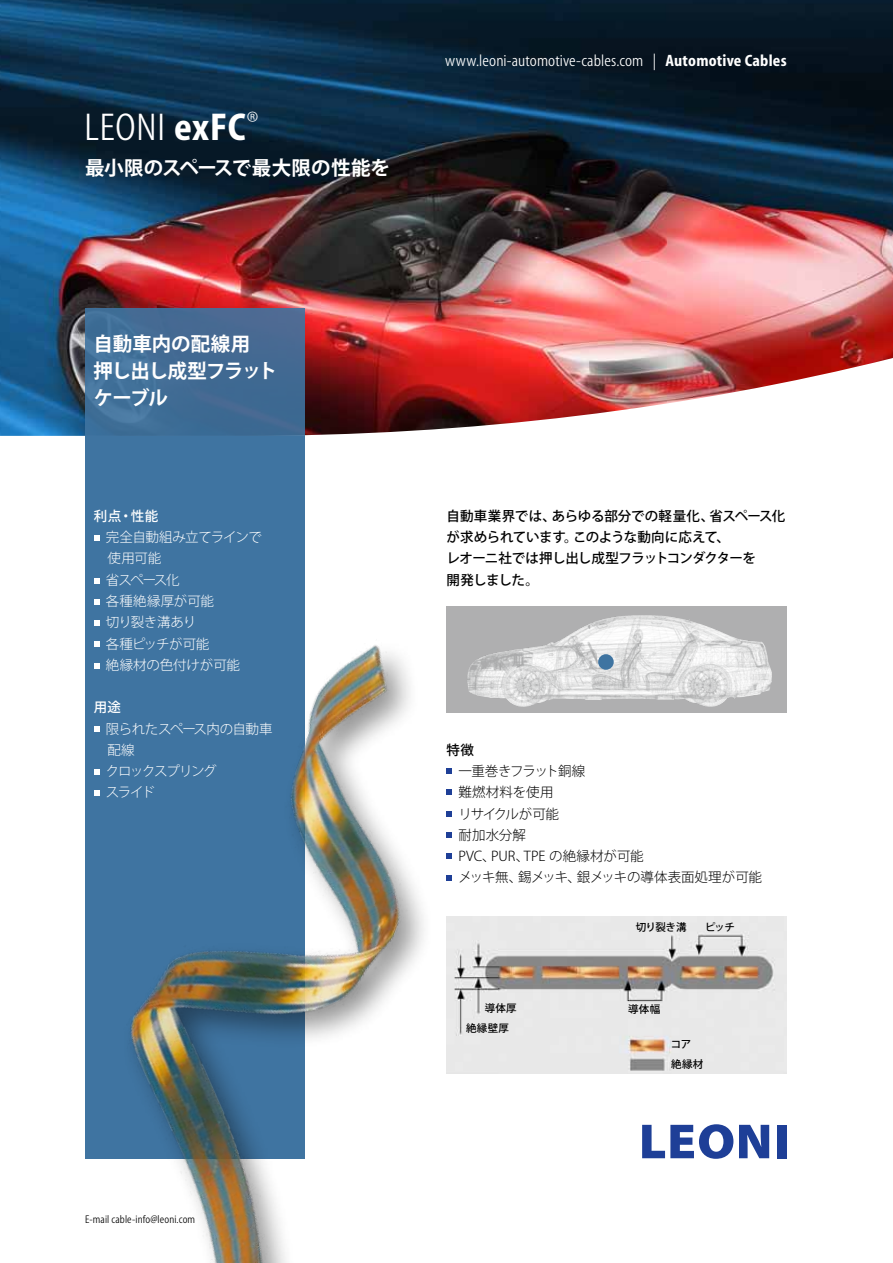
<style>
.page{position:relative;width:893px;height:1263px;background:#fff}
.page>*{position:absolute;margin:0;border:0;box-sizing:border-box;transform-origin:0 0}
.t1{font:39px "Myriad Condensed";letter-spacing:.02em;color:#fff}
.t2{font:700 19.5px/27px "Koz Go Pro";letter-spacing:-.01em;color:#fff}
.t3{font:16.5px "Myriad Condensed";letter-spacing:.01em;color:#fff}
.t4{font:500 13.5px/21.3px "Koz Go Pro";letter-spacing:-.025em;color:#000}
.t5{font:300 13.5px/21.3px "Koz Go Pro";letter-spacing:-.01em;color:#000}
.t6{font:300 13.5px "Koz Go Pro";letter-spacing:-.03em;color:#fff}
.t7{font:300 13.5px/21.3px "Koz Go Pro";letter-spacing:-.08em;color:#fff}
.t8{font:300 13.5px "Koz Go Pro";letter-spacing:-.01em;color:#fff}
.t9{font:300 13.5px "Koz Go Pro";letter-spacing:.005em;color:#fff}
.t10{font:500 13.5px "Koz Go Pro";color:#fff}
.t11{font:300 13.5px "Koz Go Pro";letter-spacing:-.06em;color:#fff}
.t12{font:11.25px "Myriad Condensed";letter-spacing:.01em;color:#000}
.t13{font:500 10.5px/19.4px "Koz Go Pro";letter-spacing:.015em;color:#000}
.s1{font-family:"Myriad";font-weight:700;font-stretch:condensed}
</style>
<div class="page">
<img style="left:0;top:0;width:893px;height:436px">
<div style="left:85px;top:436px;width:220px;height:723px;background:#3f74a1"></div>
<div style="left:85px;top:308px;width:220px;height:143px;background:linear-gradient(to right,#41729b,#436891)"></div>
<svg style="left:642px;top:1124px;width:91px;height:35px"></svg>
<svg style="left:739px;top:1125px;width:30px;height:33px"></svg>
<div style="left:777px;top:1125px;width:10px;height:33px;background:#1e3f97"></div>
<img style="left:94px;top:599px;width:438px;height:664px">
<svg style="left:94px;top:535px;width:5px;height:6px"></svg>
<svg style="left:94px;top:578px;width:5px;height:5px"></svg>
<svg style="left:94px;top:599px;width:5px;height:5px"></svg>
<svg style="left:94px;top:620px;width:5px;height:6px"></svg>
<svg style="left:94px;top:642px;width:5px;height:5px"></svg>
<svg style="left:94px;top:663px;width:5px;height:5px"></svg>
<svg style="left:94px;top:727px;width:5px;height:5px"></svg>
<svg style="left:94px;top:769px;width:5px;height:5px"></svg>
<svg style="left:94px;top:791px;width:5px;height:5px"></svg>
<svg style="left:446px;top:769px;width:6px;height:5px"></svg>
<svg style="left:446px;top:790px;width:6px;height:5px"></svg>
<svg style="left:446px;top:811px;width:6px;height:5px"></svg>
<svg style="left:446px;top:832px;width:6px;height:6px"></svg>
<svg style="left:446px;top:854px;width:6px;height:5px"></svg>
<svg style="left:446px;top:875px;width:6px;height:5px"></svg>
<svg style="left:446px;top:606px;width:341px;height:106px;background:#c9c9ca"></svg>
<img style="left:487px;top:615px;width:145px;height:40px">
<div style="left:598px;top:654px;width:16px;height:16px;background:#3f74a1;border-radius:50%"></div>
<img style="left:446px;top:916px;width:341px;height:158px">
<h1 class="t1" style="left:84px;top:108px;width:175px">LEONI <span class="s1">exFC</span><sup>®</sup></h1>
<h2 class="t2" style="left:85px;top:156px;width:306px">最小限のスペースで最大限の性能を</h2>
<p class="t3" style="left:445px;top:52px;width:343px">www.leoni-automotive-cables.com | <span class="s1">Automotive Cables</span></p>
<h2 class="t2" style="left:94px;top:332px;width:185px">自動車内の配線用<br>押し出し成型フラットケーブル</h2>
<p class="t10" style="left:94px;top:507px;width:66px">利点・性能</p>
<p class="t6" style="left:106px;top:528px;width:157px">完全自動組み立てラインで</p>
<p class="t6" style="left:94px;top:550px;width:69px">　使用可能</p>
<p class="t6" style="left:106px;top:571px;width:75px">省スペース化</p>
<p class="t9" style="left:106px;top:592px;width:110px">各種絶縁厚が可能</p>
<p class="t11" style="left:106px;top:613px;width:92px">切り裂き溝あり</p>
<p class="t6" style="left:106px;top:635px;width:105px">各種ピッチが可能</p>
<p class="t8" style="left:106px;top:656px;width:136px">絶縁材の色付けが可能</p>
<p class="t10" style="left:94px;top:699px;width:29px">用途</p>
<p class="t7" style="left:106px;top:718px;width:168px">限られたスペース内の自動車配線<br>クロックスプリング<br>スライド</p>
<p class="t12" style="left:85px;top:1214px;width:112px">E-mail cable-info@leoni.com</p>
<p class="t4" style="left:446px;top:506px;width:340px">自動車業界では、あらゆる部分での軽量化、省スペース化が求められています。このような動向に応えて、<br>レオーニ社では押し出し成型フラットコンダクターを<br>開発しました。</p>
<p class="t4" style="left:446px;top:740px;width:29px">特徴</p>
<p class="t5" style="left:458px;top:760px;width:305px">一重巻きフラット銅線<br>難燃材料を使用<br>リサイクルが可能<br>耐加水分解<br>PVC、PUR、TPE の絶縁材が可能<br>メッキ無、錫メッキ、銀メッキの導体表面処理が可能</p>
<p class="t13" style="left:636px;top:918px;width:52px">切り裂き溝</p>
<p class="t13" style="left:705px;top:918px;width:31px">ピッチ</p>
<p class="t13" style="left:466px;top:998px;width:52px;line-height:20px;text-indent:19px">導体厚絶縁壁厚</p>
<p class="t13" style="left:628px;top:999px;width:33px">導体幅</p>
<p class="t13" style="left:671px;top:1035px;width:34px">コア絶縁材</p>
</div>
